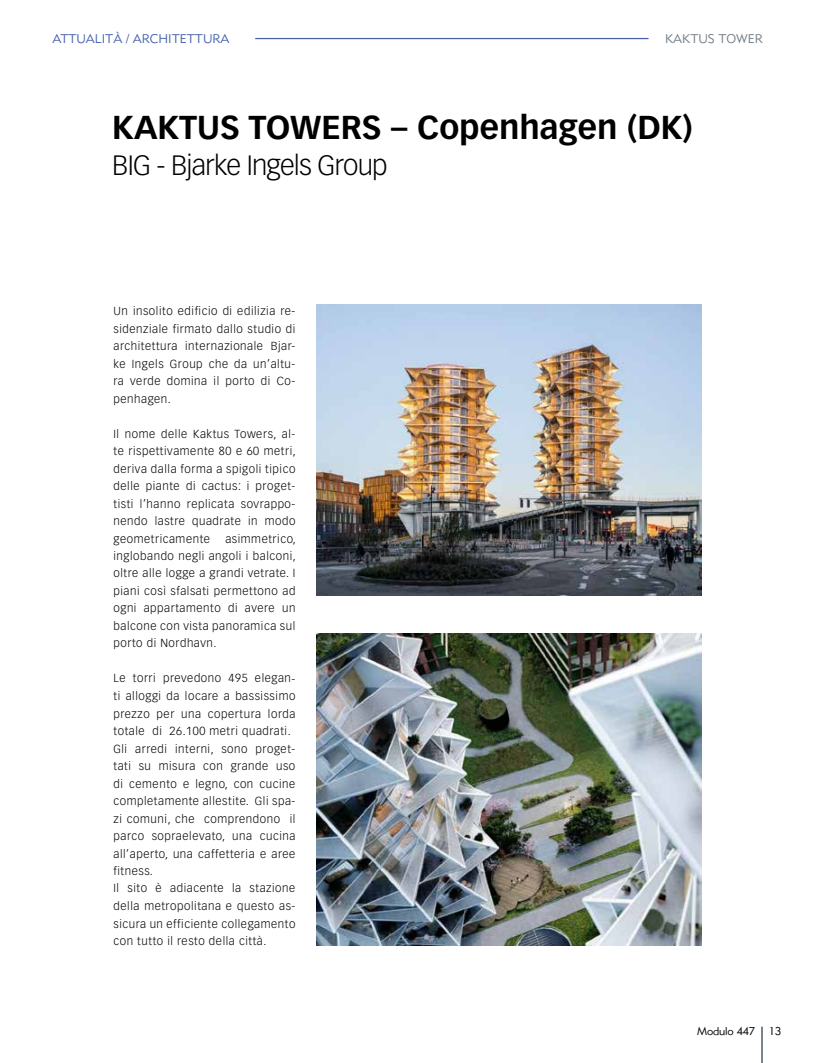
<style>
.page{position:relative;width:815px;height:1063px;background:#fff}
.page>*{position:absolute;margin:0;border:0;box-sizing:border-box;transform-origin:0 0}
.t1{font:700 32.5px "Vectora LT Std";color:#000}
.t2{font:300 27.5px "Vectora LT Std";letter-spacing:-.03em;color:#000}
.t3{font:12.5px "Metro Lite LT Two";color:#4762ab}
.t4{font:12.5px "Metro Lite LT Two";color:#717e86}
.t5{font:300 11.5px/17.5px "Vectora LT Std";letter-spacing:.05em;color:#000;text-align:justify}
.t6{font:11.25px "Metro Lite LT Two";letter-spacing:-.015em;color:#000}
</style>
<div class="page">
<hr style="left:761px;top:1027px;width:2px;height:36px;background:#717e86">
<hr style="left:255px;top:38px;width:394px;height:1px;background:#4762ab">
<img style="left:317px;top:633px;width:385px;height:312px">
<img style="left:317px;top:305px;width:385px;height:290px">
<p class="t3" style="left:52px;top:31px;width:178px">ATTUALITÀ / ARCHITETTURA</p>
<p class="t4" style="left:665px;top:31px;width:99px">KAKTUS TOWER</p>
<h1 class="t1" style="left:112px;top:107px;width:582px">KAKTUS TOWERS – Copenhagen (DK)</h1>
<h2 class="t2" style="left:112px;top:150px;width:277px">BIG - Bjarke Ingels Group</h2>
<p class="t5" style="left:114px;top:302px;width:183px">Un insolito edificio di edilizia re&shy;sidenziale firmato dallo studio di architettura internazionale Bjar&shy;ke Ingels Group che da un’altu&shy;ra verde domina il porto di Co&shy;penhagen.</p>
<p class="t5" style="left:114px;top:425px;width:184px">Il nome delle Kaktus Towers, al&shy;te rispettivamente 80 e 60 metri, deriva dalla forma a spigoli tipico delle piante di cactus: i proget&shy;tisti l’hanno replicata sovrappo&shy;nendo lastre quadrate in modo geometricamente</p>
<p class="t5" style="left:114px;top:530px;width:184px;text-indent:112px">asimmetrico, inglobando negli angoli i balconi, oltre alle logge a grandi vetrate. I piani così sfalsati permettono ad ogni appartamento di avere un balcone con vista panoramica sul porto di Nordhavn.</p>
<p class="t5" style="left:114px;top:670px;width:183px;text-align:left">Le torri prevedono 495 elegan&shy;ti alloggi da locare a bassissimo prezzo per una copertura lorda totale di 26.100 metri quadrati.<br>Gli arredi interni, sono proget&shy;tati su misura con grande uso di cemento e legno, con cucine completamente allestite. Gli spa&shy;zi comuni, che comprendono il parco sopraelevato, una cucina all’aperto, una caffetteria e aree fitness.<br>Il sito è adiacente la stazione della metropolitana e questo as&shy;sicura un efficiente collegamento con tutto il resto della città.</p>
<p class="t6" style="left:697px;top:1025px;width:86px">Modulo 447 13</p>
</div>
